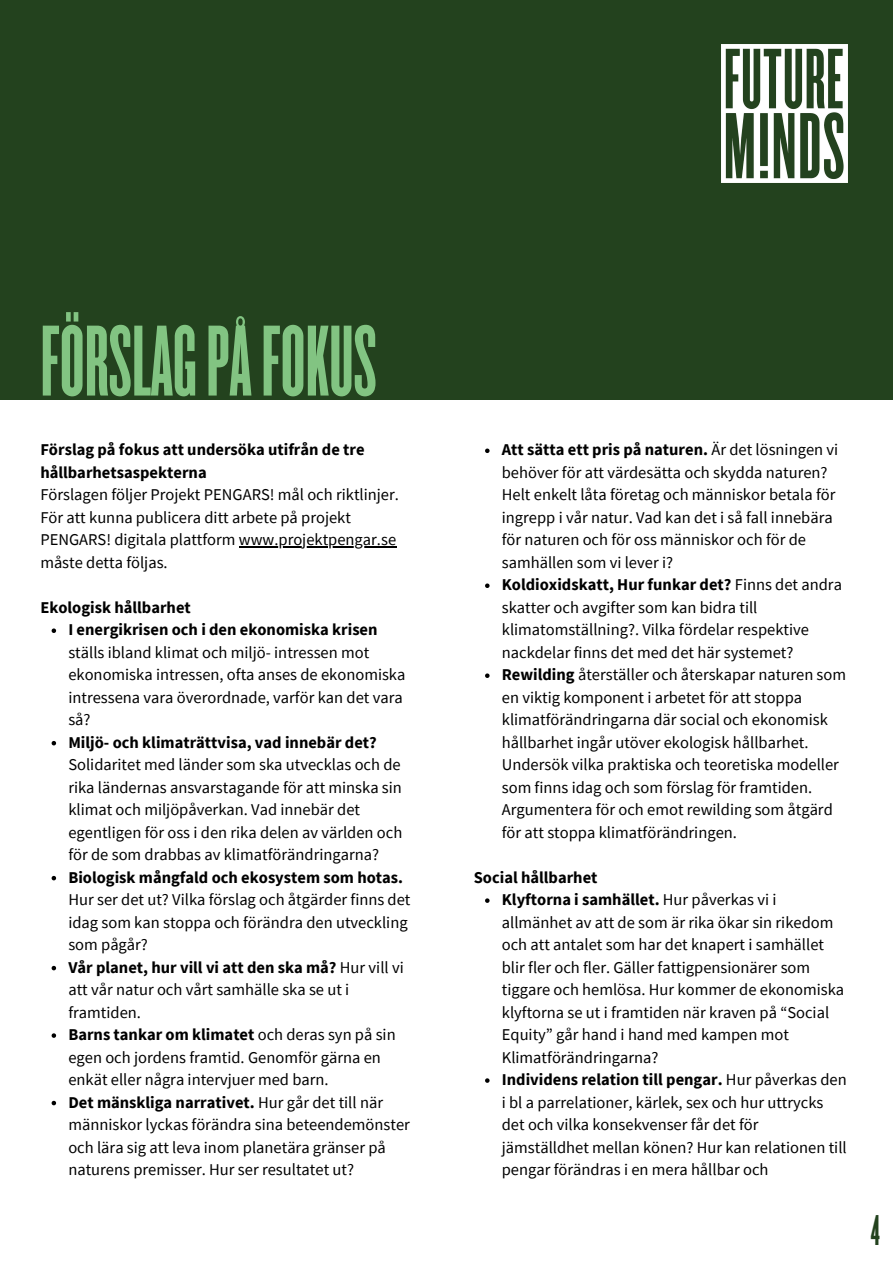
<style>
.page{position:relative;width:893px;height:1264px;background:#fff}
.page>*{position:absolute;margin:0;border:0;box-sizing:border-box;transform-origin:0 0}
.t1{font:104.85px "Knockout HTF66 Full Flyweight";color:#82c482}
.t2{font:45px "Knockout HTF66 Full Flyweight";color:#23421e}
.t3{font:16.5px/22.5px "Source Sans Pro";color:#000}
.t4{font:700 16.5px/22.5px "Source Sans Pro";color:#000}
.s1{font-weight:700}
</style>
<div class="page">
<div style="left:0;top:0;width:892px;height:399px;background:#23421e"></div>
<img style="left:721px;top:44px;width:126px;height:138px">
<svg style="left:52px;top:628px;width:4px;height:5px"></svg>
<svg style="left:52px;top:741px;width:4px;height:4px"></svg>
<svg style="left:52px;top:875px;width:4px;height:5px"></svg>
<svg style="left:52px;top:965px;width:4px;height:5px"></svg>
<svg style="left:52px;top:1033px;width:4px;height:4px"></svg>
<svg style="left:52px;top:1100px;width:4px;height:5px"></svg>
<hr style="left:239px;top:546px;width:157px;height:1px;background:#000">
<svg style="left:485px;top:448px;width:4px;height:5px"></svg>
<svg style="left:485px;top:583px;width:4px;height:5px"></svg>
<svg style="left:485px;top:673px;width:4px;height:5px"></svg>
<svg style="left:485px;top:898px;width:4px;height:4px"></svg>
<svg style="left:485px;top:1078px;width:4px;height:4px"></svg>
<h1 class="t1" style="left:40px;top:309px;width:338px">FÖRSLAGPÅFOKUS</h1>
<p class="t4" style="left:40px;top:438px;width:326px">Förslag på fokus att undersöka utifrån de tre hållbarhetsaspekterna</p>
<p class="t3" style="left:40px;top:483px;width:360px">Förslagen följer Projekt PENGARS! mål och riktlinjer.<br>För att kunna publicera ditt arbete på projekt PENGARS! digitala plattform www.projektpengar.se måste detta följas.</p>
<p class="t4" style="left:40px;top:595px;width:152px">Ekologisk hållbarhet</p>
<p class="t4" style="left:68px;top:618px;width:311px">I energikrisen och i den ekonomiska krisen</p>
<p class="t3" style="left:68px;top:640px;width:338px">ställs ibland klimat och miljö- intressen mot ekonomiska intressen, ofta anses de ekonomiska intressena vara överordnade, varför kan det vara så?</p>
<p class="t4" style="left:68px;top:730px;width:310px">Miljö- och klimaträttvisa, vad innebär det?</p>
<p class="t3" style="left:68px;top:753px;width:335px">Solidaritet med länder som ska utvecklas och de rika ländernas ansvarstagande för att minska sin klimat och miljöpåverkan. Vad innebär det egentligen för oss i den rika delen av världen och för de som drabbas av klimatförändringarna?</p>
<p class="t4" style="left:68px;top:865px;width:336px">Biologisk mångfald och ekosystem som hotas.</p>
<p class="t3" style="left:68px;top:888px;width:343px">Hur ser det ut? Vilka förslag och åtgärder finns det idag som kan stoppa och förändra den utveckling som pågår?<br><span class="s1">Vår planet, hur vill vi att den ska må?</span> Hur vill vi att vår natur och vårt samhälle ska se ut i framtiden.<br><span class="s1">Barns tankar om klimatet</span> och deras syn på sin egen och jordens framtid. Genomför gärna en enkät eller några intervjuer med barn.<br><span class="s1">Det mänskliga narrativet.</span> Hur går det till när människor lyckas förändra sina beteendemönster och lära sig att leva inom planetära gränser på naturens premisser. Hur ser resultatet ut?</p>
<p class="t3" style="left:502px;top:438px;width:346px"><span class="s1">Att sätta ett pris på naturen.</span> Är det lösningen vi behöver för att värdesätta och skydda naturen?<br>Helt enkelt låta företag och människor betala för ingrepp i vår natur. Vad kan det i så fall innebära för naturen och för oss människor och för de samhällen som vi lever i?<br><span class="s1">Koldioxidskatt, Hur funkar det?</span> Finns det andra skatter och avgifter som kan bidra till klimatomställning?. Vilka fördelar respektive nackdelar finns det med det här systemet?<br><span class="s1">Rewilding</span> återställer och återskapar naturen som en viktig komponent i arbetet för att stoppa klimatförändringarna där social och ekonomisk hållbarhet ingår utöver ekologisk hållbarhet.<br>Undersök vilka praktiska och teoretiska modeller som finns idag och som förslag för framtiden.<br>Argumentera för och emot rewilding som åtgärd för att stoppa klimatförändringen.</p>
<p class="t4" style="left:474px;top:865px;width:125px">Social hållbarhet</p>
<p class="t3" style="left:502px;top:888px;width:346px"><span class="s1">Klyftorna i samhället.</span> Hur påverkas vi i allmänhet av att de som är rika ökar sin rikedom och att antalet som har det knapert i samhället blir fler och fler. Gäller fattigpensionärer som tiggare och hemlösa. Hur kommer de ekonomiska klyftorna se ut i framtiden när kraven på “Social Equity” går hand i hand med kampen mot Klimatförändringarna?<br><span class="s1">Individens relation till pengar.</span> Hur påverkas den i bl a parrelationer, kärlek, sex och hur uttrycks det och vilka konsekvenser får det för jämställdhet mellan könen? Hur kan relationen till pengar förändras i en mera hållbar och</p>
<h2 class="t2" style="left:870px;top:1207px;width:11px">4</h2>
</div>
